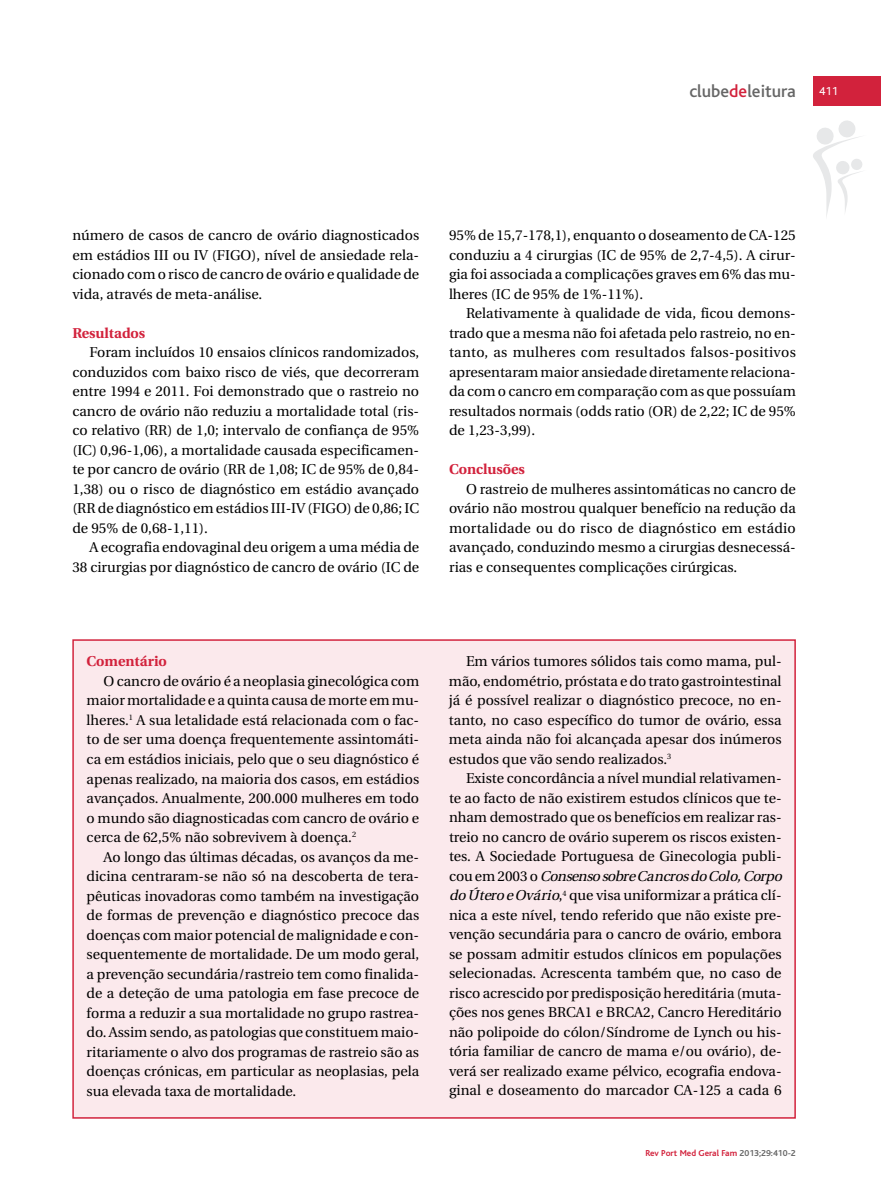
<style>
.page{position:relative;width:881px;height:1191px;background:#fff}
.page>*{position:absolute;margin:0;border:0;box-sizing:border-box;transform-origin:0 0}
.t1{font:500 18px "Bliss";color:#666}
.t2{font:14.25px/19.5px "Utopia";color:#000;text-align:justify}
.t3{font:700 14.25px "Utopia";color:#d2223c}
.t4{font:12px "Bliss";color:#fff}
.t5{font:700 9px "Bliss";color:#d2223c}
.s1{color:#d2223c}
.s2{font-style:italic}
.s3{color:#666}
</style>
<div class="page">
<svg style="left:813px;top:120px;width:49px;height:97px"></svg>
<div style="left:812px;top:77px;width:68px;height:29px;background:#d2223c"></div>
<div style="left:74px;top:641px;width:720px;height:476px;background:#fbe9ec"></div>
<div style="left:72px;top:639px;width:723px;height:479px;border:2px solid #d2223c"></div>
<p class="t1" style="left:689px;top:85px;width:108px">clube<span class="s1">de</span>leitura</p>
<p class="t4" style="left:819px;top:87px;width:20px">411</p>
<p class="t2" style="left:72px;top:227px;width:348px">número de casos de cancro de ovário diagnosticados em estádios III ou IV (FIGO), nível de ansiedade rela&shy;cionado com o risco de cancro de ovário e qualidade de vida, através de meta-análise.</p>
<p class="t3" style="left:72px;top:327px;width:74px">Resultados</p>
<p class="t2" style="left:72px;top:344px;width:348px;text-indent:17px">Foram incluídos 10 ensaios clínicos randomizados, conduzidos com baixo risco de viés, que decorreram entre 1994 e 2011. Foi demonstrado que o rastreio no cancro de ovário não reduziu a mortalidade total (ris&shy;co relativo (RR) de 1,0; intervalo de confiança de 95% (IC) 0,96-1,06), a mortalidade causada especificamen&shy;te por cancro de ovário (RR de 1,08; IC de 95% de 0,84- 1,38) ou o risco de diagnóstico em estádio avançado (RR de diagnóstico em estádios III-IV (FIGO) de 0,86; IC de 95% de 0,68-1,11).</p>
<p class="t2" style="left:72px;top:539px;width:348px;text-align:right">A ecografia endovaginal deu origem a uma média de<br>38 cirurgias por diagnóstico de cancro de ovário (IC de</p>
<p class="t2" style="left:449px;top:227px;width:348px">95% de 15,7-178,1), enquanto o doseamento de CA-125 conduziu a 4 cirurgias (IC de 95% de 2,7-4,5). A cirur&shy;gia foi associada a complicações graves em 6% das mu&shy;lheres (IC de 95% de 1%-11%).</p>
<p class="t2" style="left:449px;top:305px;width:348px;text-indent:17px">Relativamente à qualidade de vida, ficou demons&shy;trado que a mesma não foi afetada pelo rastreio, no en&shy;tanto, as mulheres com resultados falsos-positivos apresentaram maior ansiedade diretamente relaciona&shy;da com o cancro em comparação com as que possuíam resultados normais (odds ratio (OR) de 2,22; IC de 95% de 1,23-3,99).</p>
<p class="t3" style="left:449px;top:464px;width:77px">Conclusões</p>
<p class="t2" style="left:449px;top:480px;width:348px;text-indent:17px">O rastreio de mulheres assintomáticas no cancro de ovário não mostrou qualquer benefício na redução da mortalidade ou do risco de diagnóstico em estádio avançado, conduzindo mesmo a cirurgias desnecessá&shy;rias e consequentes complicações cirúrgicas.</p>
<p class="t3" style="left:87px;top:656px;width:82px">Comentário</p>
<p class="t2" style="left:87px;top:672px;width:334px;text-indent:17px">O cancro de ovário é a neoplasia ginecológica com maior mortalidade e a quinta causa de morte em mu&shy;lheres.<sup>1</sup> A sua letalidade está relacionada com o fac&shy;to de ser uma doença frequentemente assintomáti&shy;ca em estádios iniciais, pelo que o seu diagnóstico é apenas realizado, na maioria dos casos, em estádios avançados. Anualmente, 200.000 mulheres em todo o mundo são diagnosticadas com cancro de ovário e cerca de 62,5% não sobrevivem à doença.<sup>2</sup></p>
<p class="t2" style="left:87px;top:848px;width:334px;text-indent:17px">Ao longo das últimas décadas, os avanços da me&shy;dicina centraram-se não só na descoberta de tera&shy;pêuticas inovadoras como também na investigação de formas de prevenção e diagnóstico precoce das doenças com maior potencial de malignidade e con&shy;sequentemente de mortalidade. De um modo geral, a prevenção secundária/rastreio tem como finalida&shy;de a deteção de uma patologia em fase precoce de forma a reduzir a sua mortalidade no grupo rastrea&shy;do. Assim sendo, as patologias que constituem maio&shy;ritariamente o alvo dos programas de rastreio são as doenças crónicas, em particular as neoplasias, pela sua elevada taxa de mortalidade.</p>
<p class="t2" style="left:449px;top:653px;width:334px;text-indent:17px">Em vários tumores sólidos tais como mama, pul&shy;mão, endométrio, próstata e do trato gastrointestinal já é possível realizar o diagnóstico precoce, no en&shy;tanto, no caso específico do tumor de ovário, essa meta ainda não foi alcançada apesar dos inúmeros estudos que vão sendo realizados.<sup>3</sup></p>
<p class="t2" style="left:449px;top:770px;width:337px;text-align:left;text-indent:17px">Existe concordância a nível mundial relativamen&shy;te ao facto de não existirem estudos clínicos que te&shy;nham demostrado que os benefícios em realizar ras&shy;treio no cancro de ovário superem os riscos existen&shy;tes. A Sociedade Portuguesa de Ginecologia publi&shy;c o u e m 2 0 0 3 o <span class="s2">ConsensosobreCancrosdoColo, Corpo doÚteroeOvário</span>,<sup>4</sup> que visa uniformizar a prática clí&shy;nica a este nível, tendo referido que não existe pre&shy;venção secundária para o cancro de ovário, embora se possam admitir estudos clínicos em populações selecionadas. Acrescenta também que, no caso de risco acrescido por predisposição hereditária (muta&shy;ções nos genes BRCA1 e BRCA2, Cancro Hereditário não polipoide do cólon/Síndrome de Lynch ou his&shy;tória familiar de cancro de mama e/ou ovário), de&shy;verá ser realizado exame pélvico, ecografia endova&shy;ginal e doseamento do marcador CA-125 a cada 6</p>
<p class="t5" style="left:645px;top:1149px;width:152px">Rev Port Med Geral Fam <span class="s3">2013;29:410-2</span></p>
</div>
